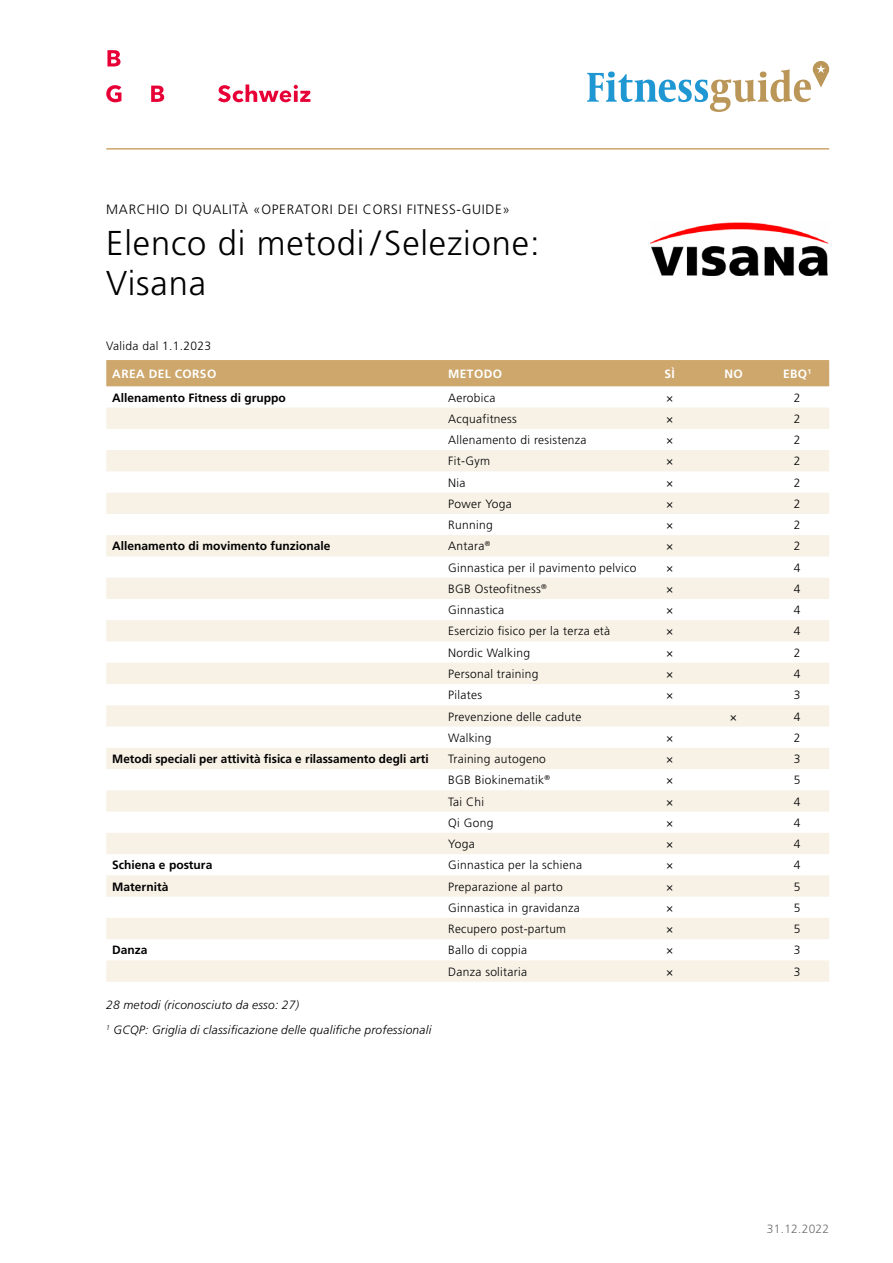
<style>
.page{position:relative;width:893px;height:1263px;background:#fff}
.page>*{position:absolute;margin:0;border:0;box-sizing:border-box;transform-origin:0 0}
._04_Titel_02{font:300 34.5px/40.5px "Frutiger LT Std";letter-spacing:.025em;color:#000}
._04_Titel_01{font:300 13.5px "Frutiger LT Std";letter-spacing:.05em;color:#000}
._03_Body{font:300 12px "Frutiger LT Std";letter-spacing:.025em;color:#000}
._03_Body_bold{font:700 12px "Frutiger LT Std";color:#000}
._03_Body_kursiv{font:italic 300 12px "Frutiger LT Std";letter-spacing:.02em;color:#000}
._03_Body_zentriert{font:300 12px "Frutiger LT Std";color:#000}
._01_Tab_Header{font:700 12px "Frutiger LT Std";letter-spacing:.03em;color:#fff}
.t1{font:300 12px "Frutiger LT Std";letter-spacing:.02em;color:#6f7070}
._02_Tab_Header_zentr{font:700 12px "Frutiger LT Std";letter-spacing:.03em;color:#fff}
</style>
<div class="page">
<svg style="left:107px;top:50px;width:14px;height:16px"></svg>
<svg style="left:106px;top:85px;width:15px;height:17px"></svg>
<svg style="left:151px;top:86px;width:13px;height:16px"></svg>
<svg style="left:218px;top:84px;width:92px;height:18px"></svg>
<hr style="left:106px;top:148px;width:723px;height:2px;background:#cda76b">
<svg style="left:587px;top:61px;width:242px;height:51px"></svg>
<div style="left:106px;top:360px;width:723px;height:26px;background:#cda76b"></div>
<svg style="left:106px;top:408px;width:723px;height:574px;fill:#f8f2e9"></svg>
<img style="left:651px;top:222px;width:178px;height:54px">
<p class="_04_Titel_01" style="left:106px;top:202px;width:405px">MARCHIO DI QUALITÀ «OPERATORI DEI CORSI FITNESS-GUIDE»</p>
<p class="_04_Titel_02" style="left:106px;top:223px;width:435px">Elenco di metodi /Selezione:<br>Visana</p>
<p class="_03_Body" style="left:106px;top:339px;width:106px">Valida dal 1.1.2023</p>
<p class="_01_Tab_Header" style="left:112px;top:366px;width:106px">AREA DEL CORSO</p>
<p class="_01_Tab_Header" style="left:448px;top:366px;width:55px">METODO</p>
<p class="_02_Tab_Header_zentr" style="left:665px;top:366px;width:12px">SÌ</p>
<p class="_02_Tab_Header_zentr" style="left:724px;top:366px;width:20px">NO</p>
<p class="_02_Tab_Header_zentr" style="left:783px;top:366px;width:30px">EBQ<sup>1</sup></p>
<p class="_03_Body_bold" style="left:112px;top:390px;width:175px">Allenamento Fitness di gruppo</p>
<p class="_03_Body" style="left:448px;top:391px;width:49px">Aerobica</p>
<p class="_03_Body_zentriert" style="left:666px;top:391px;width:9px">×</p>
<p class="_03_Body_zentriert" style="left:794px;top:391px;width:8px">2</p>
<p class="_03_Body" style="left:448px;top:412px;width:70px">Acquafitness</p>
<p class="_03_Body_zentriert" style="left:666px;top:412px;width:9px">×</p>
<p class="_03_Body_zentriert" style="left:794px;top:412px;width:8px">2</p>
<p class="_03_Body" style="left:448px;top:433px;width:140px">Allenamento di resistenza</p>
<p class="_03_Body_zentriert" style="left:666px;top:433px;width:9px">×</p>
<p class="_03_Body_zentriert" style="left:794px;top:433px;width:8px">2</p>
<p class="_03_Body" style="left:448px;top:454px;width:43px">Fit-Gym</p>
<p class="_03_Body_zentriert" style="left:666px;top:454px;width:9px">×</p>
<p class="_03_Body_zentriert" style="left:794px;top:454px;width:8px">2</p>
<p class="_03_Body" style="left:448px;top:476px;width:19px">Nia</p>
<p class="_03_Body_zentriert" style="left:666px;top:476px;width:9px">×</p>
<p class="_03_Body_zentriert" style="left:794px;top:476px;width:8px">2</p>
<p class="_03_Body" style="left:448px;top:497px;width:65px">Power Yoga</p>
<p class="_03_Body_zentriert" style="left:666px;top:497px;width:9px">×</p>
<p class="_03_Body_zentriert" style="left:794px;top:497px;width:8px">2</p>
<p class="_03_Body" style="left:448px;top:518px;width:46px">Running</p>
<p class="_03_Body_zentriert" style="left:666px;top:518px;width:9px">×</p>
<p class="_03_Body_zentriert" style="left:794px;top:518px;width:8px">2</p>
<p class="_03_Body_bold" style="left:112px;top:539px;width:220px">Allenamento di movimento funzionale</p>
<p class="_03_Body" style="left:448px;top:539px;width:44px">Antara<sup>®</sup></p>
<p class="_03_Body_zentriert" style="left:666px;top:539px;width:9px">×</p>
<p class="_03_Body_zentriert" style="left:794px;top:539px;width:8px">2</p>
<p class="_03_Body" style="left:448px;top:561px;width:190px">Ginnastica per il pavimento pelvico</p>
<p class="_03_Body_zentriert" style="left:666px;top:561px;width:9px">×</p>
<p class="_03_Body_zentriert" style="left:794px;top:561px;width:8px">4</p>
<p class="_03_Body" style="left:448px;top:582px;width:100px">BGB Osteofitness<sup>®</sup></p>
<p class="_03_Body_zentriert" style="left:666px;top:582px;width:9px">×</p>
<p class="_03_Body_zentriert" style="left:794px;top:582px;width:8px">4</p>
<p class="_03_Body" style="left:448px;top:603px;width:58px">Ginnastica</p>
<p class="_03_Body_zentriert" style="left:666px;top:603px;width:9px">×</p>
<p class="_03_Body_zentriert" style="left:794px;top:603px;width:8px">4</p>
<p class="_03_Body" style="left:448px;top:624px;width:164px">Esercizio fisico per la terza età</p>
<p class="_03_Body_zentriert" style="left:666px;top:624px;width:9px">×</p>
<p class="_03_Body_zentriert" style="left:794px;top:624px;width:8px">4</p>
<p class="_03_Body" style="left:448px;top:646px;width:83px">Nordic Walking</p>
<p class="_03_Body_zentriert" style="left:666px;top:646px;width:9px">×</p>
<p class="_03_Body_zentriert" style="left:794px;top:646px;width:8px">2</p>
<p class="_03_Body" style="left:448px;top:667px;width:92px">Personal training</p>
<p class="_03_Body_zentriert" style="left:666px;top:667px;width:9px">×</p>
<p class="_03_Body_zentriert" style="left:794px;top:667px;width:8px">4</p>
<p class="_03_Body" style="left:448px;top:688px;width:35px">Pilates</p>
<p class="_03_Body_zentriert" style="left:666px;top:688px;width:9px">×</p>
<p class="_03_Body_zentriert" style="left:794px;top:688px;width:8px">3</p>
<p class="_03_Body" style="left:448px;top:710px;width:135px">Prevenzione delle cadute</p>
<p class="_03_Body_zentriert" style="left:730px;top:710px;width:9px">×</p>
<p class="_03_Body_zentriert" style="left:794px;top:710px;width:8px">4</p>
<p class="_03_Body" style="left:448px;top:731px;width:45px">Walking</p>
<p class="_03_Body_zentriert" style="left:666px;top:731px;width:9px">×</p>
<p class="_03_Body_zentriert" style="left:794px;top:731px;width:8px">2</p>
<p class="_03_Body_bold" style="left:112px;top:752px;width:318px">Metodi speciali per attività fisica e rilassamento degli arti</p>
<p class="_03_Body" style="left:448px;top:752px;width:99px">Training autogeno</p>
<p class="_03_Body_zentriert" style="left:666px;top:752px;width:9px">×</p>
<p class="_03_Body_zentriert" style="left:794px;top:752px;width:8px">3</p>
<p class="_03_Body" style="left:448px;top:773px;width:103px">BGB Biokinematik<sup>®</sup></p>
<p class="_03_Body_zentriert" style="left:666px;top:773px;width:9px">×</p>
<p class="_03_Body_zentriert" style="left:794px;top:773px;width:8px">5</p>
<p class="_03_Body" style="left:448px;top:795px;width:37px">Tai Chi</p>
<p class="_03_Body_zentriert" style="left:666px;top:795px;width:9px">×</p>
<p class="_03_Body_zentriert" style="left:794px;top:795px;width:8px">4</p>
<p class="_03_Body" style="left:448px;top:816px;width:47px">Qi Gong</p>
<p class="_03_Body_zentriert" style="left:666px;top:816px;width:9px">×</p>
<p class="_03_Body_zentriert" style="left:794px;top:816px;width:8px">4</p>
<p class="_03_Body" style="left:448px;top:837px;width:28px">Yoga</p>
<p class="_03_Body_zentriert" style="left:666px;top:837px;width:9px">×</p>
<p class="_03_Body_zentriert" style="left:794px;top:837px;width:8px">4</p>
<p class="_03_Body_bold" style="left:112px;top:858px;width:102px">Schiena e postura</p>
<p class="_03_Body" style="left:448px;top:858px;width:135px">Ginnastica per la schiena</p>
<p class="_03_Body_zentriert" style="left:666px;top:858px;width:9px">×</p>
<p class="_03_Body_zentriert" style="left:794px;top:858px;width:8px">4</p>
<p class="_03_Body_bold" style="left:112px;top:879px;width:58px">Maternità</p>
<p class="_03_Body" style="left:448px;top:880px;width:116px">Preparazione al parto</p>
<p class="_03_Body_zentriert" style="left:666px;top:880px;width:9px">×</p>
<p class="_03_Body_zentriert" style="left:794px;top:880px;width:8px">5</p>
<p class="_03_Body" style="left:448px;top:901px;width:133px">Ginnastica in gravidanza</p>
<p class="_03_Body_zentriert" style="left:666px;top:901px;width:9px">×</p>
<p class="_03_Body_zentriert" style="left:794px;top:901px;width:8px">5</p>
<p class="_03_Body" style="left:448px;top:922px;width:119px">Recupero post-partum</p>
<p class="_03_Body_zentriert" style="left:666px;top:922px;width:9px">×</p>
<p class="_03_Body_zentriert" style="left:794px;top:922px;width:8px">5</p>
<p class="_03_Body_bold" style="left:112px;top:943px;width:37px">Danza</p>
<p class="_03_Body" style="left:448px;top:943px;width:80px">Ballo di coppia</p>
<p class="_03_Body_zentriert" style="left:666px;top:943px;width:9px">×</p>
<p class="_03_Body_zentriert" style="left:794px;top:943px;width:8px">3</p>
<p class="_03_Body" style="left:448px;top:965px;width:80px">Danza solitaria</p>
<p class="_03_Body_zentriert" style="left:666px;top:965px;width:9px">×</p>
<p class="_03_Body_zentriert" style="left:794px;top:965px;width:8px">3</p>
<p class="_03_Body_kursiv" style="left:106px;top:998px;width:194px">28 metodi (riconosciuto da esso: 27)</p>
<p class="_03_Body_kursiv" style="left:106px;top:1023px;width:327px"><sup>1</sup> GCQP: Griglia di classificazione delle qualifiche professionali</p>
<p class="t1" style="left:767px;top:1222px;width:64px">31.12.2022</p>
</div>
